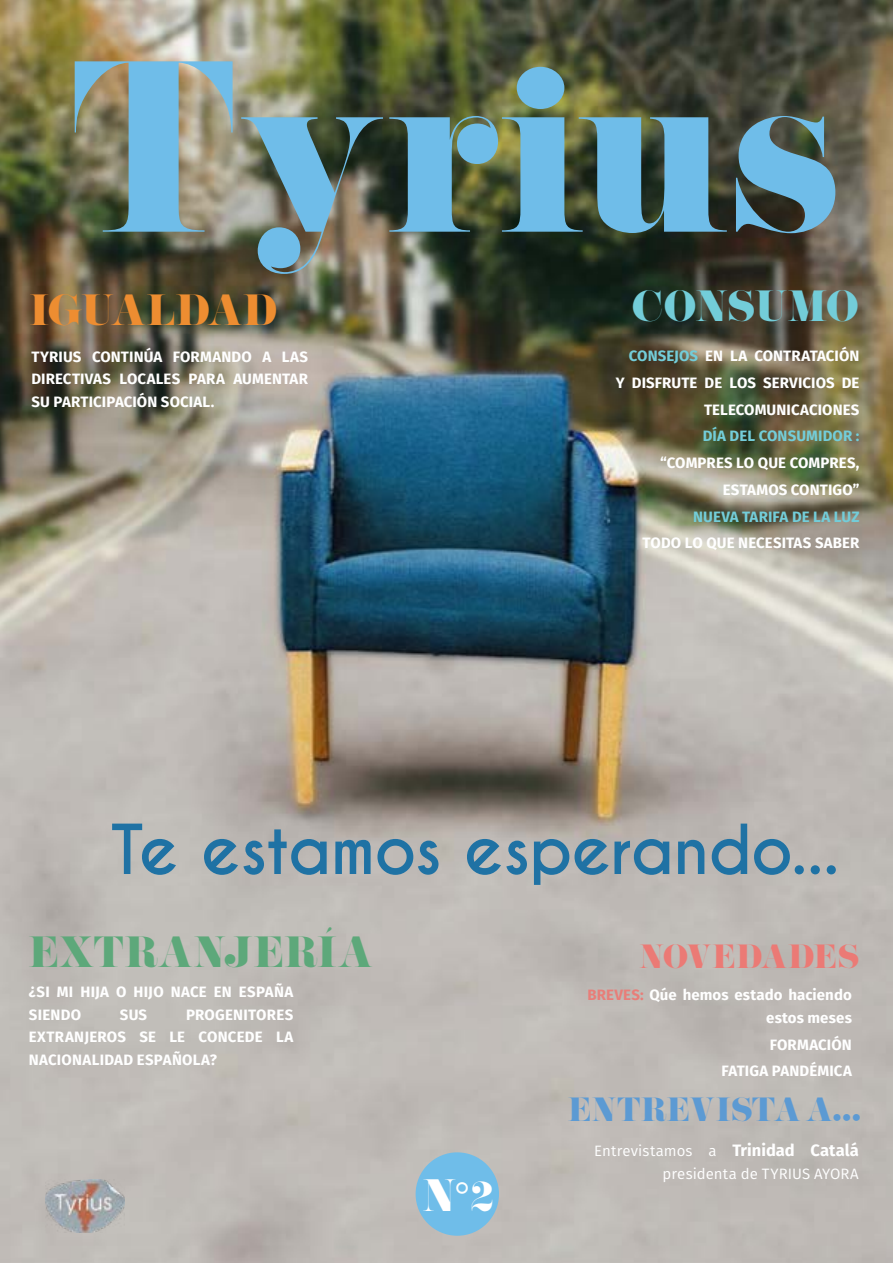
<style>
.page{position:relative;width:893px;height:1263px;background:#fff}
.page>*{position:absolute;margin:0;border:0;box-sizing:border-box;transform-origin:0 0}
.t1{font:217.5px "Pistilli";letter-spacing:-.005em;color:#6fbde9}
.t2{font:700 64.5px "Caviar Dreams";letter-spacing:-.02em;color:#1f72a4}
.t3{font:40.5px "Pistilli";color:#fff}
.t4{font:39px "Pistilli";color:#5da87a}
.t5{font:39px "Pistilli";letter-spacing:-.045em;color:#ed8d31}
.t6{font:39px "Pistilli";letter-spacing:-.035em;color:#73cdd9}
.t7{font:30px "Pistilli";letter-spacing:-.005em;color:#5c9ad3}
.t8{font:30px "Pistilli";letter-spacing:-.015em;color:#eb7a75}
.t9{font:30px "Pistilli";color:#fff}
.t10{font:700 15px/22.5px "Fira Sans";letter-spacing:.01em;color:#fff;text-align:right}
.t11{font:15px/22.5px "Fira Sans";letter-spacing:.005em;color:#fff;text-align:right}
.t12{font:700 15px "Fira Sans";letter-spacing:.005em;color:#73cdd9}
.s1{color:#73cdd9}
.s2{color:#e87e79}
.s3{font-weight:700;font-size:16.5px}
</style>
<div class="page">
<img style="left:0;top:0;width:893px;height:1263px">
<div style="left:416px;top:1152px;width:83px;height:84px;background:#6fbde9;border-radius:50%"></div>
<img style="left:45px;top:1179px;width:80px;height:54px">
<h1 class="t1" style="left:69px;top:9px;width:775px">Tyrius</h1>
<h3 class="t5" style="left:29px;top:285px;width:250px">IGUALDAD</h3>
<p class="t10" style="left:31px;top:344px;width:278px;text-align:justify">TYRIUS CONTINÚA FORMANDO A LAS DIRECTIVAS LOCALES PARA AUMENTAR SU PARTICIPACIÓN SOCIAL.</p>
<h3 class="t6" style="left:632px;top:282px;width:229px">CONSUMO</h3>
<p class="t10" style="left:616px;top:341px;width:245px;line-height:26.7px"><span class="s1">CONSEJOS</span> EN LA CONTRATACIÓN<br>Y DISFRUTE DE LOS SERVICIOS DE<br>TELECOMUNICACIONES</p>
<p class="t12" style="left:703px;top:423px;width:158px">DÍA DEL CONSUMIDOR :</p>
<p class="t10" style="left:660px;top:448px;width:201px;line-height:26.7px">“COMPRES LO QUE COMPRES,<br>ESTAMOS CONTIGO”</p>
<p class="t12" style="left:693px;top:504px;width:168px">NUEVA TARIFA DE LA LUZ</p>
<p class="t10" style="left:643px;top:531px;width:218px">TODO LO QUE NECESITAS SABER</p>
<h2 class="t2" style="left:111px;top:811px;width:730px">Te estamos esperando...</h2>
<h3 class="t4" style="left:28px;top:927px;width:346px">EXTRANJERÍA</h3>
<p class="t10" style="left:29px;top:980px;width:266px;text-align:left">¿SI MI HIJA O HIJO NACE EN ESPAÑA<br>SIENDO</p>
<p class="t10" style="left:29px;top:1002px;width:266px;text-align:justify;text-indent:157px">PROGENITORES EXTRANJEROS SE LE CONCEDE LA NACIONALIDAD ESPAÑOLA?</p>
<p class="t10" style="left:120px;top:1002px;width:29px">SUS</p>
<h3 class="t3" style="left:422px;top:1169px;width:74px">Nº2</h3>
<h3 class="t9" style="left:420px;top:1187px;width:55px">Nº2</h3>
<h3 class="t8" style="left:639px;top:937px;width:222px">NOVEDADES</h3>
<p class="t10" style="left:587px;top:983px;width:266px"><span class="s2">BREVES:</span> Qúe hemos estado haciendo estos meses</p>
<p class="t10" style="left:721px;top:1030px;width:132px;line-height:26.7px">FORMACIÓN<br>FATIGA PANDÉMICA</p>
<h3 class="t7" style="left:568px;top:1090px;width:295px">ENTREVISTA A...</h3>
<p class="t11" style="left:594px;top:1139px;width:266px">Entrevistamos a <span class="s3">Trinidad Catalá </span>presidenta de TYRIUS AYORA</p>
</div>
